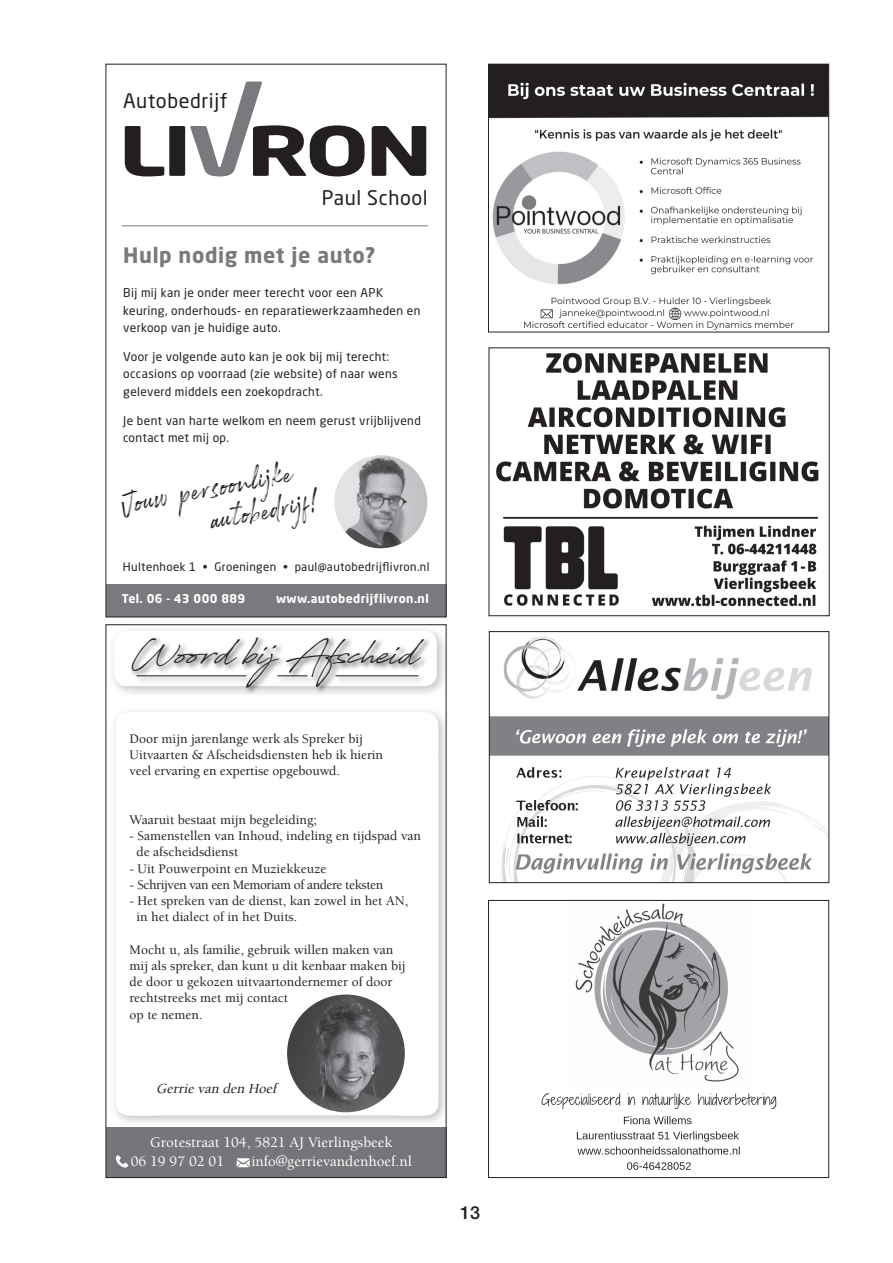
<style>
.page{position:relative;width:893px;height:1263px;background:#fff}
.page>*{position:absolute;margin:0;border:0;box-sizing:border-box;transform-origin:0 0}
.t1{font:36px "Antro Vectra Bolder";color:#231f20}
.t2{font:31.05px/32.1px "Rockness";color:#231f20}
.t3{font:700 21px "Neo Sans Std";letter-spacing:.03em;color:#787a7d}
.t4{font:19.95px "Neo Sans Std";letter-spacing:.03em;color:#231f20}
.t5{font:500 18px "Helvetica Neue LT Std";color:#231f20}
.t6{font:500 15px/19.5px "Berkeley";color:#fff}
.t7{font:italic 500 14.25px "Berkeley";color:#231f20}
.t8{font:500 13.5px/16.2px "Berkeley";color:#231f20}
.t9{font:500 13.5px "Berkeley";letter-spacing:-.03em;color:#231f20}
.t10{font:12px/17.2px "Neo Sans Std";letter-spacing:.03em;color:#231f20}
.t11{font:700 12px "Neo Sans Std";letter-spacing:.03em;color:#fff}
.t12{font:11.7px "Neo Sans Std";letter-spacing:.03em;color:#231f20}
</style>
<div class="page">
<img style="left:491px;top:637px;width:336px;height:244px">
<div style="left:489px;top:631px;width:340px;height:252px;border:1px solid #231f20"></div>
<img style="left:541px;top:903px;width:236px;height:267px">
<div style="left:488px;top:900px;width:341px;height:278px;border:1px solid #231f20"></div>
<img style="left:334px;top:455px;width:93px;height:93px;border-radius:47px">
<div style="left:106px;top:584px;width:340px;height:33px;background:#787a7d"></div>
<hr style="left:122px;top:225px;width:306px;height:1px;background:#787a7d">
<svg style="left:125px;top:126px;width:39px;height:50px"></svg>
<div style="left:169px;top:126px;width:16px;height:50px;background:#231f20;border-radius:2px"></div>
<svg style="left:190px;top:82px;width:175px;height:94px"></svg>
<svg style="left:372px;top:126px;width:54px;height:50px"></svg>
<img style="left:490px;top:66px;width:337px;height:264px">
<div style="left:488px;top:64px;width:341px;height:268px;border:1px solid #231f20"></div>
<img style="left:114px;top:711px;width:330px;height:48px">
<img style="left:399px;top:759px;width:45px;height:364px">
<div style="left:116px;top:712px;width:322px;height:403px;background:#fff;border-radius:13px"></div>
<div style="left:106px;top:1127px;width:340px;height:50px;background:#757679"></div>
<svg style="left:237px;top:1158px;width:13px;height:9px"></svg>
<svg style="left:115px;top:1155px;width:13px;height:12px"></svg>
<img style="left:130px;top:686px;width:301px;height:9px">
<img style="left:132px;top:686px;width:292px;height:1px">
<svg style="left:114px;top:631px;width:323px;height:55px"></svg>
<img style="left:334px;top:674px;width:90px;height:10px">
<hr style="left:335px;top:676px;width:83px;height:1px;background:#231f20">
<img style="left:287px;top:994px;width:118px;height:118px;border-radius:59px">
<img style="left:496px;top:352px;width:323px;height:255px">
<div style="left:489px;top:347px;width:341px;height:269px;border:1px solid #231f20"></div>
<h3 class="t4" style="left:123px;top:88px;width:106px">Autobedrijf</h3>
<h3 class="t4" style="left:322px;top:186px;width:107px">Paul School</h3>
<h3 class="t3" style="left:123px;top:242px;width:254px">Hulp nodig met je auto?</h3>
<p class="t10" style="left:123px;top:284px;width:299px">Bij mij kan je onder meer terecht voor een APK keuring, onderhouds- en reparatiewerkzaamheden en verkoop van je huidige auto.</p>
<p class="t10" style="left:123px;top:348px;width:276px">Voor je volgende auto kan je ook bij mij terecht: occasions op voorraad (zie website) of naar wens geleverd middels een zoekopdracht.</p>
<p class="t10" style="left:123px;top:412px;width:299px">Je bent van harte welkom en neem gerust vrijblijvend contact met mij op.</p>
<h2 class="t2" style="left:201px;top:471px;width:112px;text-indent:-86px;rotate:-11deg">Jouw persoonlijke autobedrijf!</h2>
<p class="t12" style="left:123px;top:560px;width:308px">Hultenhoek 1 • Groeningen • paul@autobedrijflivron.nl</p>
<p class="t11" style="left:122px;top:591px;width:125px">Tel. 06 - 43 000 889</p>
<p class="t11" style="left:276px;top:591px;width:154px">www.autobedrijflivron.nl</p>
<h1 class="t1" style="left:131px;top:628px;width:288px">Woord bijAfscheid</h1>
<p class="t8" style="left:130px;top:731px;width:255px">Door mijn jarenlange werk als Spreker bij<br>Uitvaarten &amp; Afscheidsdiensten heb ik hierin veel ervaring en expertise opgebouwd.</p>
<p class="t8" style="left:130px;top:812px;width:189px">Waaruit bestaat mijn begeleiding;</p>
<p class="t8" style="left:137px;top:828px;width:286px;text-indent:-7px">- Samenstellen van Inhoud, indeling en tijdspad van de afscheidsdienst</p>
<p class="t8" style="left:130px;top:861px;width:198px">- Uit Pouwerpoint en Muziekkeuze</p>
<p class="t9" style="left:130px;top:877px;width:255px">- Schrijven van een Memoriam of andere teksten</p>
<p class="t8" style="left:137px;top:893px;width:273px;text-indent:-7px">- Het spreken van de dienst, kan zowel in het AN, in het dialect of in het Duits.</p>
<p class="t8" style="left:130px;top:942px;width:278px">Mocht u, als familie, gebruik willen maken van mij als spreker, dan kunt u dit kenbaar maken bij de door u gekozen uitvaartondernemer of door rechtstreeks met mij contact<br>op te nemen.</p>
<p class="t7" style="left:156px;top:1081px;width:122px">Gerrie van den Hoef</p>
<p class="t6" style="left:131px;top:1133px;width:263px;text-indent:19px">Grotestraat 104, 5821 AJ Vierlingsbeek<br>06 19 97 02 01</p>
<p class="t6" style="left:251px;top:1152px;width:162px">info@gerrievandenhoef.nl</p>
<h3 class="t5" style="left:460px;top:1202px;width:22px">13</h3>
</div>
